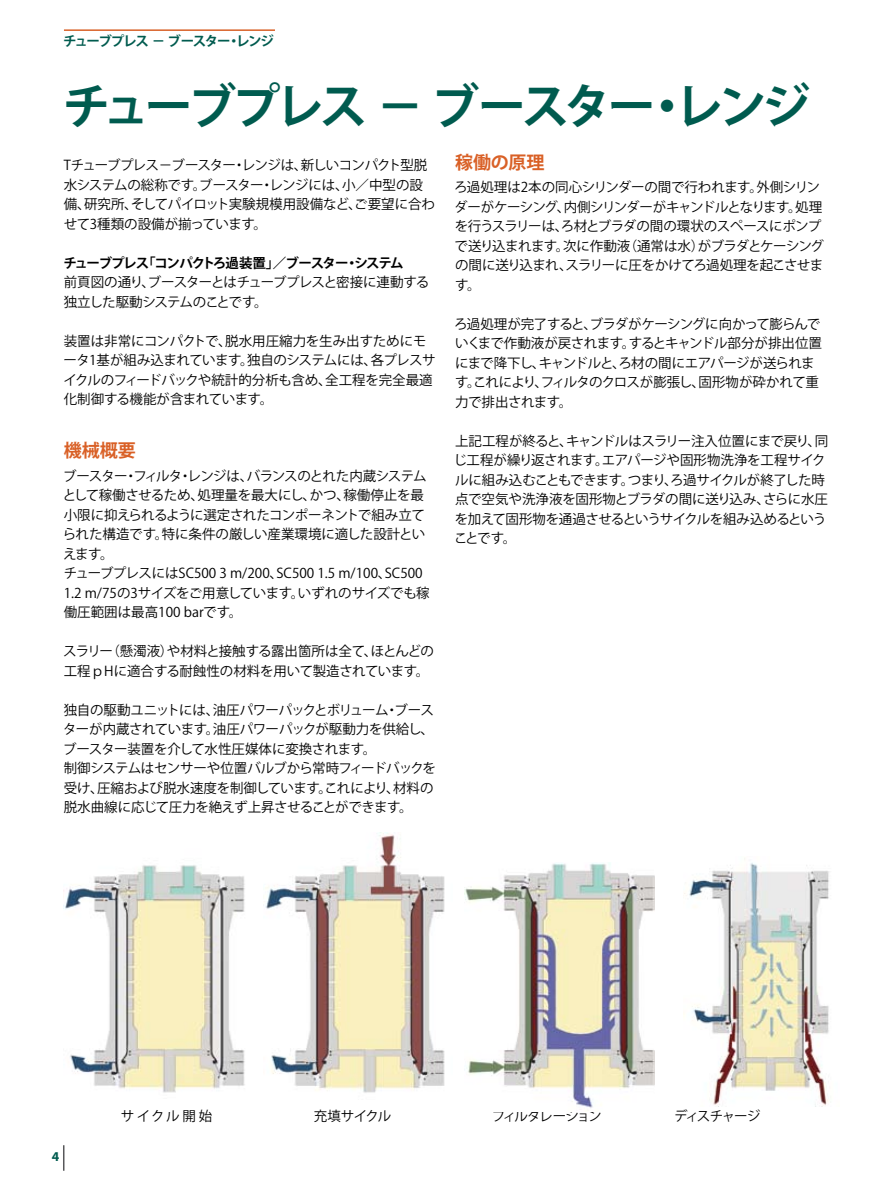
<style>
.page{position:relative;width:893px;height:1191px;background:#fff}
.page>*{position:absolute;margin:0;border:0;box-sizing:border-box;transform-origin:0 0}
.t1{font:700 48px "Koz Go Pro";letter-spacing:-.095em;color:#005b4f}
.t2{font:700 18px "Koz Go Pro";color:#d96026}
.t3{font:13.5px/19.5px "Koz Go Pro";letter-spacing:-.03em;color:#000}
.t4{font:13.5px/19.5px "Koz Go Pro";letter-spacing:-.01em;color:#000}
.t5{font:13.5px/19.5px "Koz Go Pro";letter-spacing:-.05em;color:#000}
.t6{font:700 13.5px "Koz Go Pro";letter-spacing:-.1em;color:#000}
.t7{font:700 13.5px "Koz Go Pro";letter-spacing:-.095em;color:#005b4f}
.t8{font:13.5px "Koz Go Pro";letter-spacing:-.12em;color:#000}
.t9{font:13.5px "Koz Go Pro";letter-spacing:-.095em;color:#000}
.t10{font:700 13.5px "Myriad Pro";color:#005b4f}
</style>
<div class="page">
<svg style="left:63px;top:1145px;width:1px;height:25px"></svg>
<hr style="left:64px;top:29px;width:211px;height:2px;background:#d96026">
<img style="left:65px;top:865px;width:180px;height:228px">
<img style="left:465px;top:862px;width:190px;height:249px">
<img style="left:684px;top:858px;width:145px;height:248px">
<img style="left:265px;top:832px;width:180px;height:261px">
<p class="t7" style="left:63px;top:32px;width:212px">チューブプレス － ブースター・レンジ</p>
<h1 class="t1" style="left:62px;top:75px;width:749px">チューブプレス － ブースター・レンジ</h1>
<p class="t3" style="left:64px;top:156px;width:373px">Tチューブプレス－ブースター・レンジは、新しいコンパクト型脱水システムの総称です。ブースター・レンジには、小／中型の設備、研究所、そしてパイロット実験規模用設備など、ご要望に合わせて3種類の設備が揃っています。</p>
<p class="t6" style="left:63px;top:254px;width:342px">チューブプレス「コンパクトろ過装置」／ブースター・システム</p>
<p class="t5" style="left:64px;top:273px;width:367px">前頁図の通り、ブースターとはチューブプレスと密接に連動する独立した駆動システムのことです。</p>
<p class="t3" style="left:64px;top:331px;width:374px">装置は非常にコンパクトで、脱水用圧縮力を生み出すためにモータ1基が組み込まれています。独自のシステムには、各プレスサイクルのフィードバックや統計的分析も含め、全工程を完全最適化制御する機能が含まれています。</p>
<h2 class="t2" style="left:64px;top:439px;width:73px">機械概要</h2>
<p class="t4" style="left:63px;top:466px;width:368px">ブースター・フィルタ・レンジは、バランスのとれた内蔵システムとして稼働させるため、処理量を最大にし、かつ、稼働停止を最小限に抑えられるように選定されたコンポーネントで組み立てられた構造です。特に条件の厳しい産業環境に適した設計といえます。<br>チューブプレスにはSC500 3 m/200、SC500 1.5 m/100、SC500<br>1.2 m/75の3サイズをご用意しています。いずれのサイズでも稼働圧範囲は最高100 barです。</p>
<p class="t4" style="left:63px;top:642px;width:372px">スラリー（懸濁液）や材料と接触する露出箇所は全て、ほとんどの工程ｐHに適合する耐蝕性の材料を用いて製造されています。</p>
<p class="t3" style="left:63px;top:700px;width:374px">独自の駆動ユニットには、油圧パワーパックとボリューム・ブースターが内蔵されています。油圧パワーパックが駆動力を供給し、ブースター装置を介して水性圧媒体に変換されます。<br>制御システムはセンサーや位置バルブから常時フィードバックを受け、圧縮および脱水速度を制御しています。これにより、材料の脱水曲線に応じて圧力を絶えず上昇させることができます。</p>
<h2 class="t2" style="left:455px;top:150px;width:91px">稼働の原理</h2>
<p class="t3" style="left:454px;top:178px;width:372px">ろ過処理は2本の同心シリンダーの間で行われます。外側シリンダーがケーシング、内側シリンダーがキャンドルとなります。処理を行うスラリーは、ろ材とブラダの間の環状のスペースにポンプで送り込まれます。次に作動液（通常は水）がブラダとケーシングの間に送り込まれ、スラリーに圧をかけてろ過処理を起こさせます。</p>
<p class="t3" style="left:454px;top:314px;width:370px">ろ過処理が完了すると、ブラダがケーシングに向かって膨らんでいくまで作動液が戻されます。するとキャンドル部分が排出位置にまで降下し、キャンドルと、ろ材の間にエアパージが送られます。これにより、フィルタのクロスが膨張し、固形物が砕かれて重力で排出されます。</p>
<p class="t3" style="left:454px;top:431px;width:376px">上記工程が終ると、キャンドルはスラリー注入位置にまで戻り、同じ工程が繰り返されます。エアパージや固形物洗浄を工程サイクルに組み込むこともできます。つまり、ろ過サイクルが終了した時点で空気や洗浄液を固形物とブラダの間に送り込み、さらに水圧を加えて固形物を通過させるというサイクルを組み込めるということです。</p>
<p class="t10" style="left:52px;top:1147px;width:9px">4</p>
<p class="t3" style="left:314px;top:1106px;width:109px">充填サイクル 　　</p>
<p class="t9" style="left:674px;top:1107px;width:88px">ディスチャージ</p>
<p class="t3" style="left:121px;top:1106px;width:93px">サイクル開始</p>
<p class="t8" style="left:492px;top:1107px;width:129px">フィルタレーション 　</p>
</div>
